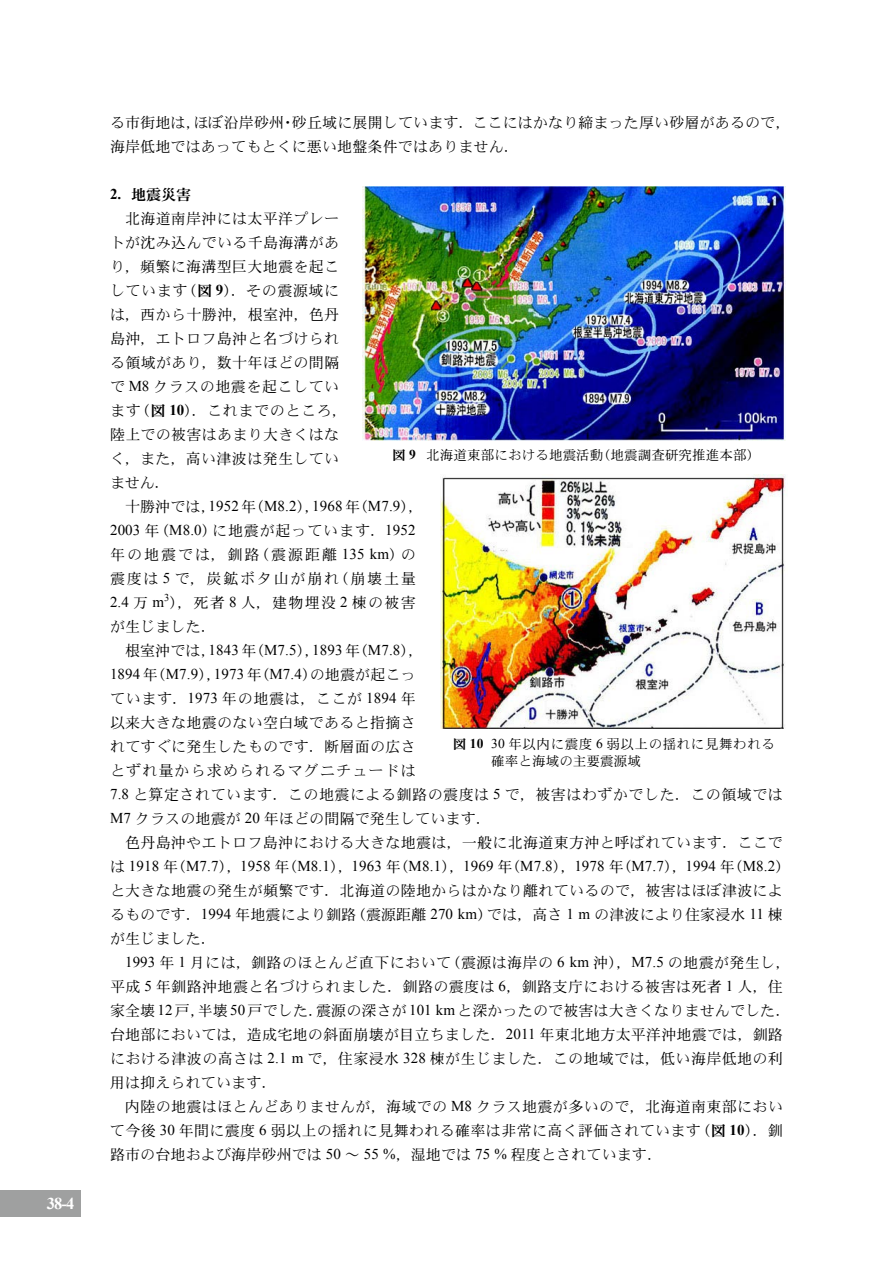
<style>
.page{position:relative;width:893px;height:1263px;background:#fff}
.page>*{position:absolute;margin:0;border:0;box-sizing:border-box;transform-origin:0 0}
.t1{font:700 16.5px "Times New Roman";color:#fff}
.t2{font:15px/24px "DFHS Mincho W3 WIN RKSJ H";letter-spacing:.02em;color:#000}
.t3{font:15px/24px "Times New Roman";letter-spacing:.01em;color:#000}
.t4{font:15px "DFHS Mincho W7 WIN RKSJ H";color:#000}
.t5{font:13.5px/16.5px "DFHS Mincho W3 WIN RKSJ H";letter-spacing:.045em;color:#000}
.t6{font:13.5px "DFHS Mincho W3 WIN RKSJ H";letter-spacing:.01em;color:#000}
.s1{font-family:"Times New Roman";font-weight:700}
.s2{font-family:"DFHS Mincho W7 WIN RKSJ H"}
.s3{font-family:"Times New Roman"}
.s4{font-family:"DFHS Mincho W3 WIN RKSJ H"}
</style>
<div class="page">
<div style="left:0;top:1191px;width:81px;height:26px;background:#9fa0a0"></div>
<img style="left:362px;top:187px;width:423px;height:254px">
<img style="left:440px;top:475px;width:346px;height:254px">
<p class="t1" style="left:47px;top:1192px;width:29px">38-4</p>
<p class="t2" style="left:110px;top:110px;width:682px">る市街地は，ほぼ沿岸砂州・砂丘域に展開しています．ここにはかなり締まった厚い砂層があるので，海岸低地ではあってもとくに悪い地盤条件ではありません．</p>
<p class="t4" style="left:110px;top:187px;width:83px"><span class="s1">2.</span> 地震災害</p>
<p class="t2" style="left:110px;top:206px;width:238px;text-indent:15px">北海道南岸沖には太平洋プレートが沈み込んでいる千島海溝があり，頻繁に海溝型巨大地震を起こしています（<span class="s2">図</span> <span class="s1">9</span>）．その震源域には，西から十勝沖，根室沖，色丹島沖，エトロフ島沖と名づけられる領域があり，数十年ほどの間隔で <span class="s3">M8</span> クラスの地震を起こしています（<span class="s2">図</span> <span class="s1">10</span>）．これまでのところ，陸上での被害はあまり大きくはなく，また，高い津波は発生していません．</p>
<p class="t6" style="left:392px;top:448px;width:370px"><span class="s2">図</span> <span class="s1">9</span> 北海道東部における地震活動（地震調査研究推進本部）</p>
<p class="t3" style="left:125px;top:493px;width:300px"><span class="s4">十勝沖では，</span>1952<span class="s4">年（</span>M8.2<span class="s4">），</span>1968<span class="s4">年（</span>M7.9<span class="s4">），</span></p>
<p class="t2" style="left:110px;top:518px;width:307px;text-align:justify"><span class="s3">2003</span> 年（<span class="s3">M8.0</span>）に地震が起っています．<span class="s3">1952</span>年の地震では，釧路（震源距離 <span class="s3">135 km</span>）の震度は <span class="s3">5</span> で，炭鉱ボタ山が崩れ（崩壊土量<span class="s3">2.4</span> 万 <span class="s3">m</span><sup>3</sup>），死者 <span class="s3">8</span> 人，建物埋没 <span class="s3">2</span> 棟の被害が生じました．</p>
<p class="t3" style="left:110px;top:637px;width:315px;text-indent:15px"><span class="s4">根室沖では，</span>1843 <span class="s4">年（</span>M7.5<span class="s4">），</span>1893 <span class="s4">年（</span>M7.8<span class="s4">），<br></span>1894 <span class="s4">年（</span>M7.9<span class="s4">），</span>1973 <span class="s4">年（</span>M7.4<span class="s4">）の地震が起こっ</span></p>
<p class="t2" style="left:110px;top:686px;width:307px;text-align:justify">ています．<span class="s3">1973</span> 年の地震は，ここが <span class="s3">1894</span> 年以来大きな地震のない空白域であると指摘されてすぐに発生したものです．断層面の広さとずれ量から求められるマグニチュードは</p>
<p class="t5" style="left:491px;top:736px;width:285px;text-indent:-38px"><span class="s2">図</span> <span class="s1">10</span> <span class="s3">30</span> 年以内に震度 <span class="s3">6</span> 弱以上の揺れに見舞われる確率と海域の主要震源域</p>
<p class="t2" style="left:110px;top:782px;width:674px"><span class="s3">7.8</span> と算定されています．この地震による釧路の震度は <span class="s3">5</span> で，被害はわずかでした．この領域では<br><span class="s3">M7</span> クラスの地震が <span class="s3">20</span> 年ほどの間隔で発生しています．</p>
<p class="t2" style="left:125px;top:830px;width:659px">色丹島沖やエトロフ島沖における大きな地震は，一般に北海道東方沖と呼ばれています．ここで</p>
<p class="t3" style="left:110px;top:853px;width:682px"><span class="s4">は</span> 1918 <span class="s4">年（</span>M7.7<span class="s4">），</span>1958 <span class="s4">年（</span>M8.1<span class="s4">），</span>1963 <span class="s4">年（</span>M8.1<span class="s4">），</span>1969 <span class="s4">年（</span>M7.8<span class="s4">），</span>1978 <span class="s4">年（</span>M7.7<span class="s4">），</span>1994 <span class="s4">年（</span>M8.2<span class="s4">）</span></p>
<p class="t2" style="left:110px;top:878px;width:674px;text-align:justify">と大きな地震の発生が頻繁です．北海道の陸地からはかなり離れているので，被害はほぼ津波によるものです．<span class="s3">1994</span> 年地震により釧路（震源距離 <span class="s3">270 km</span>）では，高さ <span class="s3">1 m</span> の津波により住家浸水 <span class="s3">11</span> 棟が生じました．</p>
<p class="t2" style="left:110px;top:950px;width:682px;text-indent:15px"><span class="s3">1993</span> 年 <span class="s3">1</span> 月には，釧路のほとんど直下において（震源は海岸の <span class="s3">6 km</span> 沖），<span class="s3">M7.5</span> の地震が発生し，平成 <span class="s3">5</span> 年釧路沖地震と名づけられました．釧路の震度は <span class="s3">6</span>，釧路支庁における被害は死者 <span class="s3">1</span> 人，住家全壊<span class="s3">12</span>戸，半壊<span class="s3">50</span>戸でした．震源の深さが<span class="s3">101 km</span>と深かったので被害は大きくなりませんでした．台地部においては，造成宅地の斜面崩壊が目立ちました．<span class="s3">2011</span> 年東北地方太平洋沖地震では，釧路における津波の高さは <span class="s3">2.1 m</span> で，住家浸水 <span class="s3">328</span> 棟が生じました．この地域では，低い海岸低地の利用は抑えられています．</p>
<p class="t2" style="left:110px;top:1094px;width:674px;text-align:justify;text-indent:15px">内陸の地震はほとんどありませんが，海域での <span class="s3">M8</span> クラス地震が多いので，北海道南東部において今後 <span class="s3">30</span> 年間に震度 <span class="s3">6</span> 弱以上の揺れに見舞われる確率は非常に高く評価されています（<span class="s2">図</span> <span class="s1">10</span>）．釧路市の台地および海岸砂州では <span class="s3">50</span> ～ <span class="s3">55 %</span>，湿地では <span class="s3">75 %</span> 程度とされています．</p>
</div>
